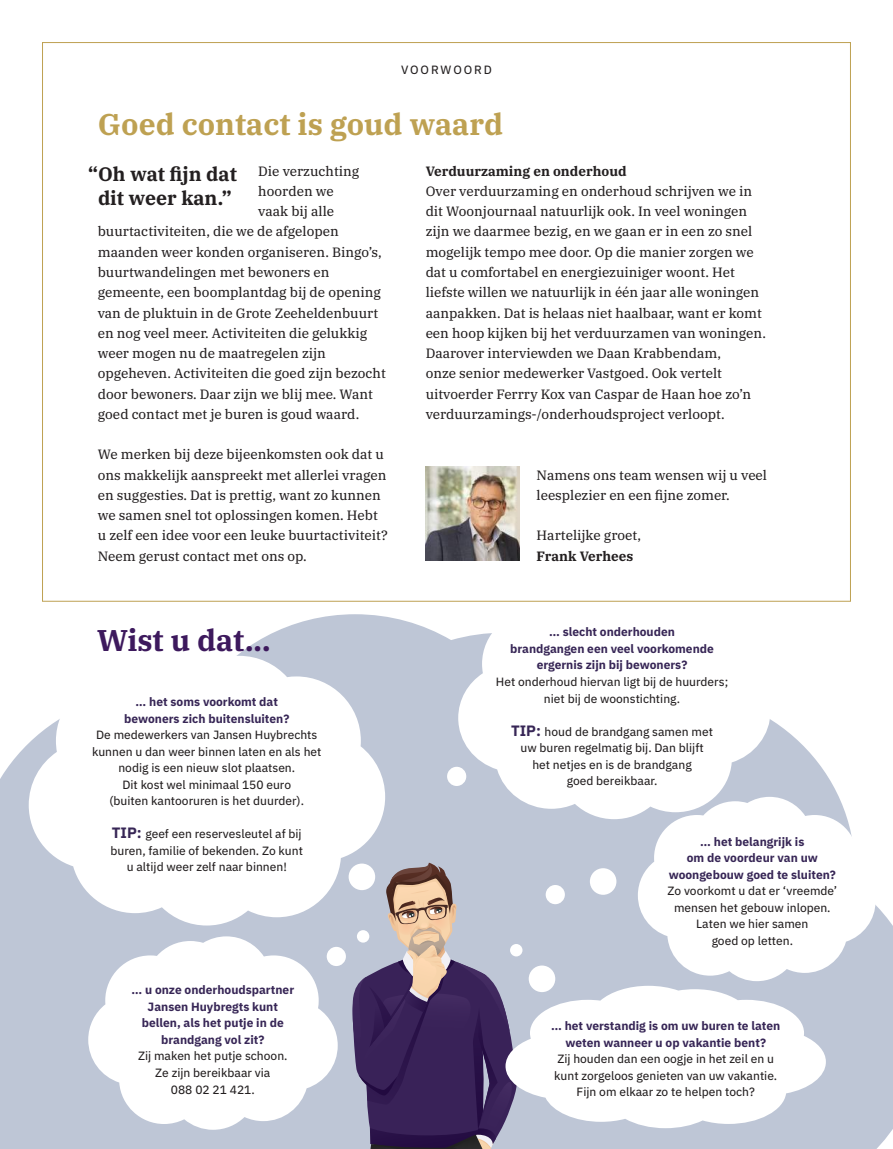
<style>
.page{position:relative;width:893px;height:1149px;background:#fff}
.page>*{position:absolute;margin:0;border:0;box-sizing:border-box;transform-origin:0 0}
.t1{font:700 30px "IBM Plex Serif";color:#bea152}
.t2{font:700 30px "IBM Plex Serif";color:#3d195d}
.t3{font:700 19.5px/24px "IBM Plex Serif";color:#231f20;text-align:center}
.t4{font:13.5px/20.2px "IBM Plex Serif Text";color:#231f20}
.t5{font:700 13.5px "IBM Plex Serif";color:#231f20}
.t6{font:12px/16.5px "IBM Plex Sans Text";color:#231f20;text-align:center}
.t7{font:700 12px/16.5px "IBM Plex Sans";color:#372656;text-align:center}
.t8{font:12px "IBM Plex Sans Text";letter-spacing:.16em;color:#231f20}
.s1{font-family:"IBM Plex Sans";font-weight:700;font-size:15px;color:#372656}
</style>
<div class="page">
<svg style="left:0;top:614px;width:893px;height:534px;fill:#bec6d6"></svg>
<svg style="left:352px;top:858px;width:165px;height:290px;background:#746583"></svg>
<svg style="left:29px;top:649px;width:356px;height:276px"></svg>
<svg style="left:458px;top:601px;width:312px;height:218px"></svg>
<svg style="left:88px;top:936px;width:250px;height:193px"></svg>
<svg style="left:638px;top:796px;width:238px;height:184px"></svg>
<svg style="left:505px;top:985px;width:321px;height:142px"></svg>
<div style="left:349px;top:863px;width:26px;height:26px;background:#fff;border-radius:50%"></div>
<div style="left:529px;top:965px;width:26px;height:26px;background:#fff;border-radius:50%"></div>
<div style="left:590px;top:867px;width:26px;height:27px;background:#fff;border-radius:50%"></div>
<div style="left:327px;top:946px;width:19px;height:19px;background:#fff;border-radius:50%"></div>
<div style="left:447px;top:766px;width:19px;height:19px;background:#fff;border-radius:50%"></div>
<div style="left:546px;top:884px;width:19px;height:19px;background:#fff;border-radius:50%"></div>
<div style="left:357px;top:929px;width:12px;height:13px;background:#fff;border-radius:50%"></div>
<div style="left:510px;top:943px;width:12px;height:13px;background:#fff;border-radius:50%"></div>
<img style="left:425px;top:466px;width:95px;height:94px">
<p class="t8" style="left:401px;top:61px;width:92px">VOORWOORD</p>
<h1 class="t1" style="left:98px;top:101px;width:407px">Goed contact is goud waard</h1>
<h2 class="t3" style="left:88px;top:160px;width:150px">“Oh wat fijn dat dit weer kan.”</h2>
<p class="t5" style="left:426px;top:160px;width:202px">Verduurzaming en onderhoud</p>
<p class="t4" style="left:426px;top:180px;width:342px">Over verduurzaming en onderhoud schrijven we in dit Woonjournaal natuurlijk ook. In veel woningen zijn we daarmee bezig, en we gaan er in een zo snel mogelijk tempo mee door. Op die manier zorgen we dat u comfortabel en energiezuiniger woont. Het liefste willen we natuurlijk in één jaar alle woningen aanpakken. Dat is helaas niet haalbaar, want er komt een hoop kijken bij het verduurzamen van woningen.<br>Daarover interviewden we Daan Krabbendam,<br>onze senior medewerker Vastgoed. Ook vertelt uitvoerder Ferrry Kox van Caspar de Haan hoe zo’n verduurzamings-/onderhoudsproject verloopt.</p>
<p class="t4" style="left:258px;top:159px;width:103px">Die verzuchting</p>
<p class="t4" style="left:258px;top:180px;width:77px">hoorden we</p>
<p class="t4" style="left:258px;top:200px;width:77px">vaak bij alle</p>
<p class="t4" style="left:98px;top:220px;width:242px">buurtactiviteiten, die we de afgelopen</p>
<p class="t4" style="left:98px;top:240px;width:285px">maanden weer konden organiseren. Bingo’s,</p>
<p class="t4" style="left:98px;top:261px;width:233px">buurtwandelingen met bewoners en</p>
<p class="t4" style="left:98px;top:281px;width:285px">gemeente, een boomplantdag bij de opening</p>
<p class="t4" style="left:98px;top:301px;width:282px">van de pluktuin in de Grote Zeeheldenbuurt</p>
<p class="t4" style="left:98px;top:321px;width:271px">en nog veel meer. Activiteiten die gelukkig</p>
<p class="t4" style="left:98px;top:342px;width:230px">weer mogen nu de maatregelen zijn</p>
<p class="t4" style="left:98px;top:362px;width:290px">opgeheven. Activiteiten die goed zijn bezocht</p>
<p class="t4" style="left:98px;top:382px;width:277px">door bewoners. Daar zijn we blij mee. Want</p>
<p class="t4" style="left:98px;top:402px;width:263px">goed contact met je buren is goud waard.</p>
<p class="t4" style="left:98px;top:443px;width:291px">We merken bij deze bijeenkomsten ook dat u ons makkelijk aanspreekt met allerlei vragen en suggesties. Dat is prettig, want zo kunnen we samen snel tot oplossingen komen. Hebt u zelf een idee voor een leuke buurtactiviteit?<br>Neem gerust contact met ons op.</p>
<p class="t4" style="left:537px;top:463px;width:232px">Namens ons team wensen wij u veel leesplezier en een fijne zomer.</p>
<p class="t4" style="left:537px;top:524px;width:106px">Hartelijke groet,</p>
<p class="t5" style="left:537px;top:545px;width:98px">Frank Verhees</p>
<h1 class="t2" style="left:97px;top:616px;width:175px">Wist u dat...</h1>
<p class="t7" style="left:124px;top:692px;width:167px">… het soms voorkomt dat bewoners zich buitensluiten?</p>
<p class="t6" style="left:92px;top:725px;width:231px">De medewerkers van Jansen Huybrechts kunnen u dan weer binnen laten en als het nodig is een nieuw slot plaatsen.<br>Dit kost wel minimaal 150 euro<br>(buiten kantooruren is het duurder).</p>
<p class="t6" style="left:111px;top:824px;width:194px"><span class="s1">TIP:</span> geef een reservesleutel af bij buren, familie of bekenden. Zo kunt u altijd weer zelf naar binnen!</p>
<p class="t7" style="left:131px;top:980px;width:164px">… u onze onderhoudspartner<br>Jansen Huybregts kunt bellen, als het putje in de brandgang vol zit?</p>
<p class="t6" style="left:138px;top:1046px;width:151px">Zij maken het putje schoon.<br>Ze zijn bereikbaar via<br>088 02 21 421.</p>
<p class="t7" style="left:510px;top:622px;width:205px">… slecht onderhouden<br>brandgangen een veel voorkomende ergernis zijn bij bewoners?</p>
<p class="t6" style="left:496px;top:672px;width:234px">Het onderhoud hiervan ligt bij de huurders; niet bij de woonstichting.</p>
<p class="t6" style="left:511px;top:721px;width:203px"><span class="s1">TIP:</span> houd de brandgang samen met uw buren regelmatig bij. Dan blijft het netjes en is de brandgang<br>goed bereikbaar.</p>
<p class="t7" style="left:669px;top:832px;width:169px">… het belangrijk is<br>om de voordeur van uw woongebouw goed te sluiten?</p>
<p class="t6" style="left:667px;top:881px;width:171px">Zo voorkomt u dat er ‘vreemde’ mensen het gebouw inlopen.<br>Laten we hier samen<br>goed op letten.</p>
<p class="t7" style="left:551px;top:1016px;width:231px">… het verstandig is om uw buren te laten weten wanneer u op vakantie bent?</p>
<p class="t6" style="left:554px;top:1049px;width:224px">Zij houden dan een oogje in het zeil en u kunt zorgeloos genieten van uw vakantie.<br>Fijn om elkaar zo te helpen toch?</p>
</div>
